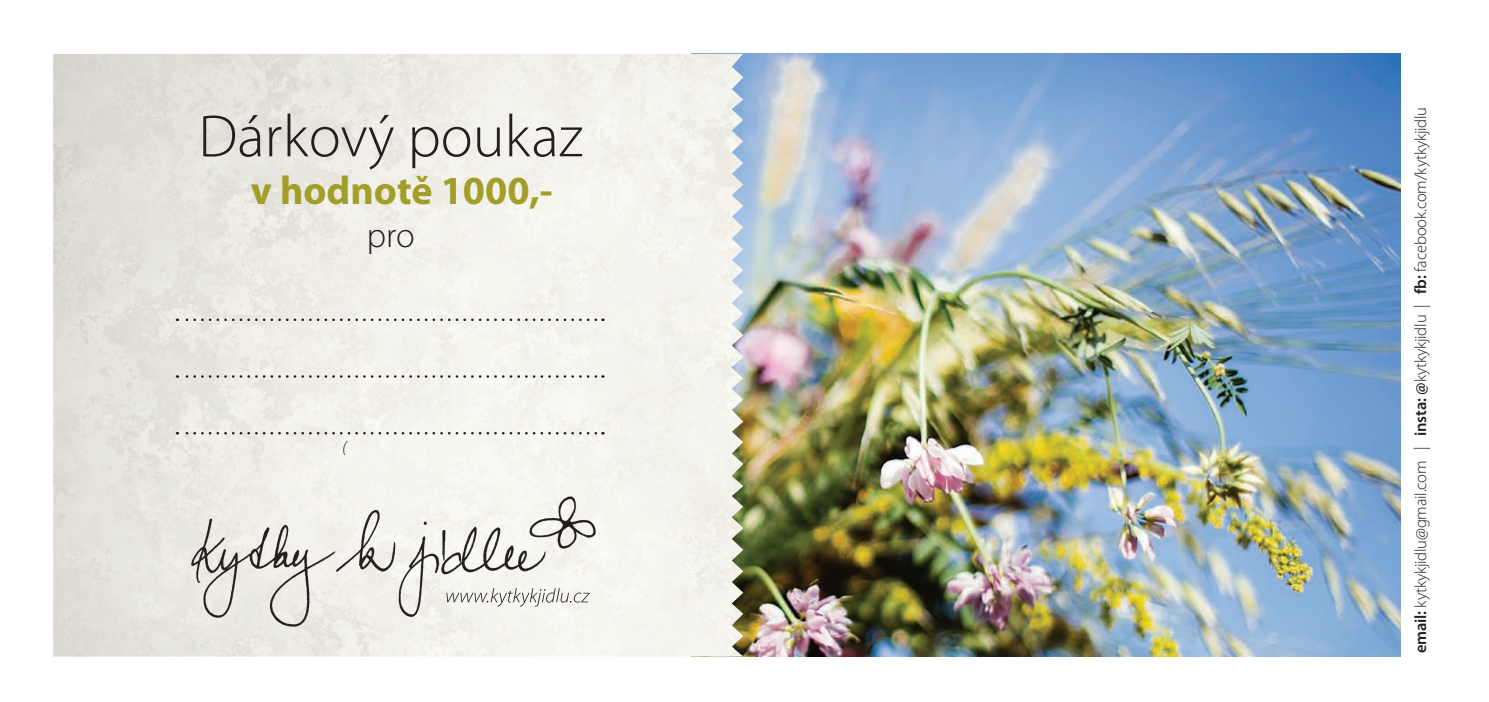
<style>
.page{position:relative;width:1489px;height:702px;background:#fff}
.page>*{position:absolute;margin:0;border:0;box-sizing:border-box;transform-origin:0 0}
.t1{font:300 60px "Myriad Pro";color:#231f20}
.t2{font:700 40px "Myriad Pro";color:#a39e28}
.t3{font:300 35px "Myriad Pro";color:#231f20}
.t4{font:italic 300 17.5px "Myriad Pro";color:#231f20}
.t5{font:300 16.5px "Myriad Pro";letter-spacing:-.01em;color:#231f20}
.s1{font-weight:600}
</style>
<div class="page">
<img style="left:743px;top:54px;width:657px;height:602px">
<img style="left:53px;top:54px;width:690px;height:602px">
<img style="left:178px;top:491px;width:420px;height:135px">
<svg style="left:446px;top:588px;width:143px;height:18px"></svg>
<svg style="left:178px;top:318px;width:418px;height:3px"></svg>
<svg style="left:178px;top:375px;width:418px;height:3px"></svg>
<svg style="left:178px;top:432px;width:418px;height:2px"></svg>
<h1 class="t1" style="left:198px;top:103px;width:386px">Dárkový poukaz</h1>
<h2 class="t2" style="left:251px;top:168px;width:303px">v hodnotě 1000,-</h2>
<h3 class="t3" style="left:367px;top:216px;width:49px">pro</h3>
<p class="t4" style="left:342px;top:437px;width:6px">(</p>
<p class="t5" style="left:1411px;top:653px;width:548px;rotate:-90deg"><span class="s1">email:</span> kytkykjidlu@gmail.com | <span class="s1">insta: @</span>kytkykjidlu | <span class="s1">fb:</span> facebook.com/kytkykjidlu</p>
</div>
